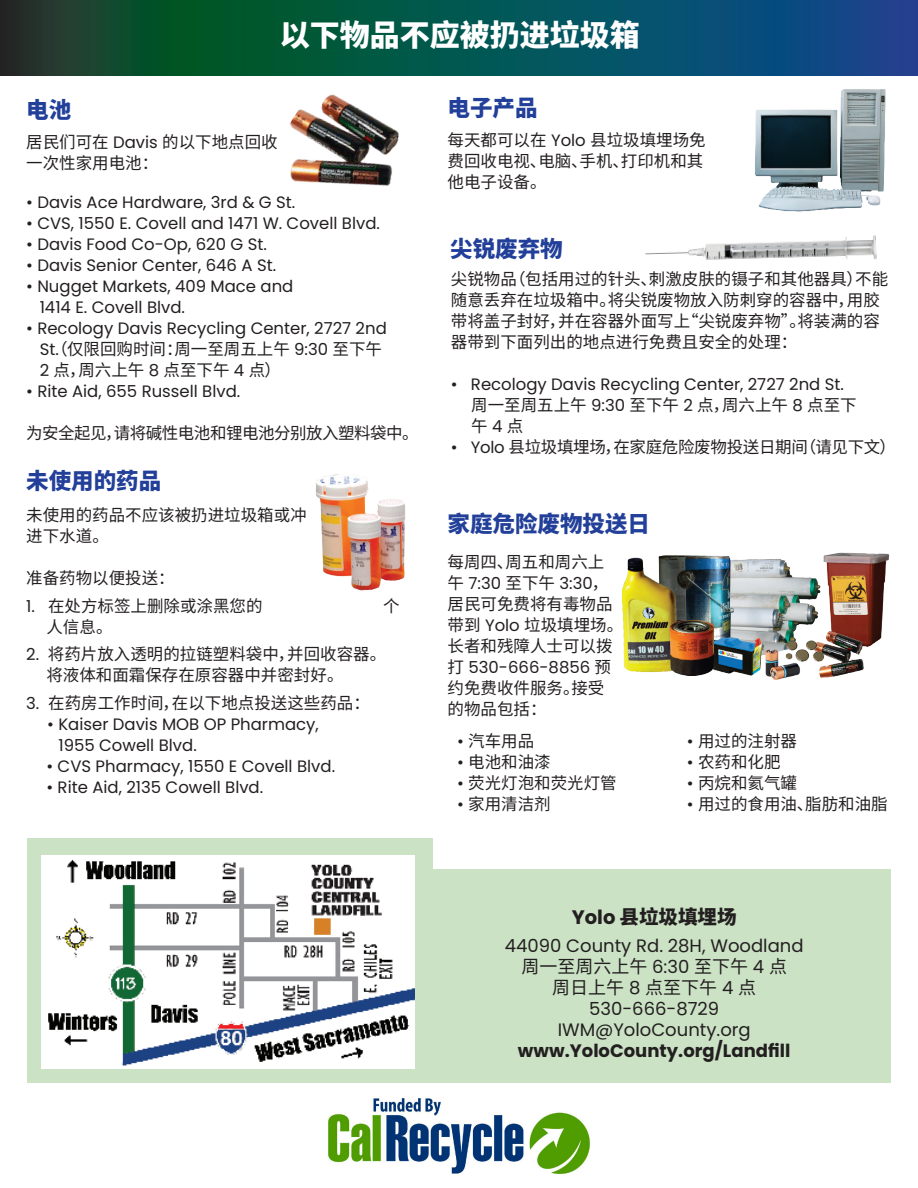
<style>
.page{position:relative;width:918px;height:1188px;background:#fff}
.page>*{position:absolute;margin:0;border:0;box-sizing:border-box;transform-origin:0 0}
.t1{font:900 30px "Noto Sans CJ Ksc";color:#fff}
.t2{font:900 22.5px "Noto Sans CJ Ksc";color:#223f99}
.t3{font:900 19.5px "Noto Sans CJ Ksc";color:#231f20}
.t4{font:18px "Poppins";color:#231f20}
.t5{font:18px "Noto Sans CJ Ksc";color:#231f20}
.t6{font:700 18px "Poppins";color:#231f20}
.t7{font:16.5px/21px "Noto Sans CJ Ksc";color:#231f20}
.t8{font:16.5px/21px "Poppins";color:#231f20}
.t9{font:16.5px "Noto Sans CJ Ksc";letter-spacing:-.02em;color:#231f20}
.t10{font:16.5px "Noto Sans CJ Ksc";letter-spacing:-.03em;color:#231f20}
.s1{font-family:"Poppins"}
.s2{font-family:"Noto Sans CJ Ksc"}
.s3{font-family:"Poppins";font-weight:700}
</style>
<div class="page">
<div style="left:27px;top:870px;width:864px;height:213px;background:#cbe2c5"></div>
<img style="left:289px;top:94px;width:110px;height:92px">
<img style="left:755px;top:89px;width:131px;height:123px">
<img style="left:315px;top:474px;width:91px;height:117px">
<img style="left:645px;top:235px;width:232px;height:25px">
<svg style="left:1px;top:0;width:917px;height:76px;background:#094f52"></svg>
<img style="left:622px;top:552px;width:267px;height:128px">
<div style="left:27px;top:838px;width:405px;height:122px;background:#cbe2c5"></div>
<img style="left:41px;top:855px;width:373px;height:214px">
<img style="left:328px;top:1099px;width:262px;height:74px">
<p class="t1" style="left:280px;top:18px;width:361px">以下物品不应被扔进垃圾箱</p>
<p class="t2" style="left:26px;top:97px;width:46px">电池</p>
<p class="t7" style="left:26px;top:132px;width:253px">居民们可在 <span class="s1">Davis</span> 的以下地点回收一次性家用电池：</p>
<p class="t8" style="left:26px;top:192px;width:271px">• Davis Ace Hardware, 3rd &amp; G St.</p>
<p class="t8" style="left:26px;top:213px;width:355px">• CVS, 1550 E. Covell and 1471 W. Covell Blvd.</p>
<p class="t8" style="left:26px;top:234px;width:242px">• Davis Food Co-Op, 620 G St.</p>
<p class="t8" style="left:26px;top:255px;width:252px">• Davis Senior Center, 646 A St.</p>
<p class="t8" style="left:40px;top:276px;width:255px;text-indent:-14px">• Nugget Markets, 409 Mace and<br>1414 E. Covell Blvd.</p>
<p class="t8" style="left:40px;top:318px;width:349px;text-indent:-14px">• Recology Davis Recycling Center, 2727 2nd<br>St.<span class="s2">（仅限回购时间：周一至周五上午</span> 9:30 <span class="s2">至下午<br></span>2 <span class="s2">点，周六上午</span> 8 <span class="s2">点至下午</span> 4 <span class="s2">点）</span></p>
<p class="t8" style="left:26px;top:381px;width:216px">• Rite Aid, 655 Russell Blvd.</p>
<p class="t10" style="left:26px;top:423px;width:394px">为安全起见，请将碱性电池和锂电池分别放入塑料袋中。</p>
<p class="t2" style="left:26px;top:468px;width:136px">未使用的药品</p>
<p class="t7" style="left:26px;top:505px;width:282px">未使用的药品不应该被扔进垃圾箱或冲进下水道。</p>
<p class="t7" style="left:26px;top:568px;width:150px">准备药物以便投送：</p>
<p class="t7" style="left:26px;top:595px;width:238px"><span class="s1">1.</span> 在处方标签上删除或涂黑您的</p>
<p class="t7" style="left:383px;top:595px;width:18px">个</p>
<p class="t7" style="left:46px;top:616px;width:68px">人信息。</p>
<p class="t7" style="left:46px;top:644px;width:341px;text-indent:-20px"><span class="s1">2.</span> 将药片放入透明的拉链塑料袋中，并回收容器。将液体和面霜保存在原容器中并密封好。</p>
<p class="t7" style="left:26px;top:693px;width:345px"><span class="s1">3.</span> 在药房工作时间，在以下地点投送这些药品：</p>
<p class="t8" style="left:58px;top:714px;width:262px;text-indent:-11px">• Kaiser Davis MOB OP Pharmacy,<br>1955 Cowell Blvd.</p>
<p class="t8" style="left:46px;top:756px;width:290px">• CVS Pharmacy, 1550 E Covell Blvd.</p>
<p class="t8" style="left:46px;top:777px;width:218px">• Rite Aid, 2135 Cowell Blvd.</p>
<p class="t2" style="left:448px;top:95px;width:91px">电子产品</p>
<p class="t7" style="left:448px;top:130px;width:260px">每天都可以在 <span class="s1">Yolo</span> 县垃圾填埋场免费回收电视、电脑、手机、打印机和其他电子设备。</p>
<p class="t2" style="left:450px;top:236px;width:114px">尖锐废弃物</p>
<p class="t7" style="left:451px;top:269px;width:439px">尖锐物品（包括用过的针头、刺激皮肤的镊子和其他器具）不能随意丢弃在垃圾箱中。将尖锐废物放入防刺穿的容器中，用胶带将盖子封好，并在容器外面写上“尖锐废弃物”。将装满的容器带到下面列出的地点进行免费且安全的处理：</p>
<p class="t8" style="left:451px;top:374px;width:395px">• Recology Davis Recycling Center, 2727 2nd St.</p>
<p class="t7" style="left:471px;top:395px;width:387px">周一至周五上午 <span class="s1">9:30</span> 至下午 <span class="s1">2</span> 点，周六上午 <span class="s1">8</span> 点至下午 <span class="s1">4</span> 点</p>
<p class="t9" style="left:451px;top:437px;width:447px"><span class="s1">• Yolo</span> 县垃圾填埋场，在家庭危险废物投送日期间（请见下文）</p>
<p class="t2" style="left:448px;top:511px;width:204px">家庭危险废物投送日</p>
<p class="t7" style="left:448px;top:551px;width:177px">每周四、周五和周六上午 <span class="s1">7:30</span> 至下午 <span class="s1">3:30</span>，居民可免费将有毒物品带到 <span class="s1">Yolo</span> 垃圾填埋场。长者和残障人士可以拨打 <span class="s1">530-666-8856</span> 预约免费收件服务。接受的物品包括：</p>
<p class="t7" style="left:457px;top:731px;width:79px"><span class="s1">•</span> 汽车用品</p>
<p class="t7" style="left:457px;top:752px;width:95px"><span class="s1">•</span> 电池和油漆</p>
<p class="t7" style="left:457px;top:773px;width:161px"><span class="s1">•</span> 荧光灯泡和荧光灯管</p>
<p class="t7" style="left:457px;top:794px;width:95px"><span class="s1">•</span> 家用清洁剂</p>
<p class="t7" style="left:687px;top:731px;width:112px"><span class="s1">•</span> 用过的注射器</p>
<p class="t7" style="left:687px;top:752px;width:95px"><span class="s1">•</span> 农药和化肥</p>
<p class="t7" style="left:687px;top:773px;width:112px"><span class="s1">•</span> 丙烷和氦气罐</p>
<p class="t7" style="left:687px;top:794px;width:202px"><span class="s1">•</span> 用过的食用油、脂肪和油脂</p>
<p class="t3" style="left:572px;top:906px;width:166px"><span class="s3">Yolo</span> 县垃圾填埋场</p>
<p class="t4" style="left:505px;top:935px;width:300px">44090 County Rd. 28H, Woodland</p>
<p class="t5" style="left:521px;top:956px;width:267px">周一至周六上午 <span class="s1">6:30</span> 至下午 <span class="s1">4</span> 点</p>
<p class="t5" style="left:552px;top:977px;width:205px">周日上午 <span class="s1">8</span> 点至下午 <span class="s1">4</span> 点</p>
<p class="t4" style="left:589px;top:998px;width:132px">530-666-8729</p>
<p class="t4" style="left:558px;top:1019px;width:195px">IWM@YoloCounty.org</p>
<p class="t6" style="left:518px;top:1040px;width:274px">www.YoloCounty.org/Landfill</p>
</div>
